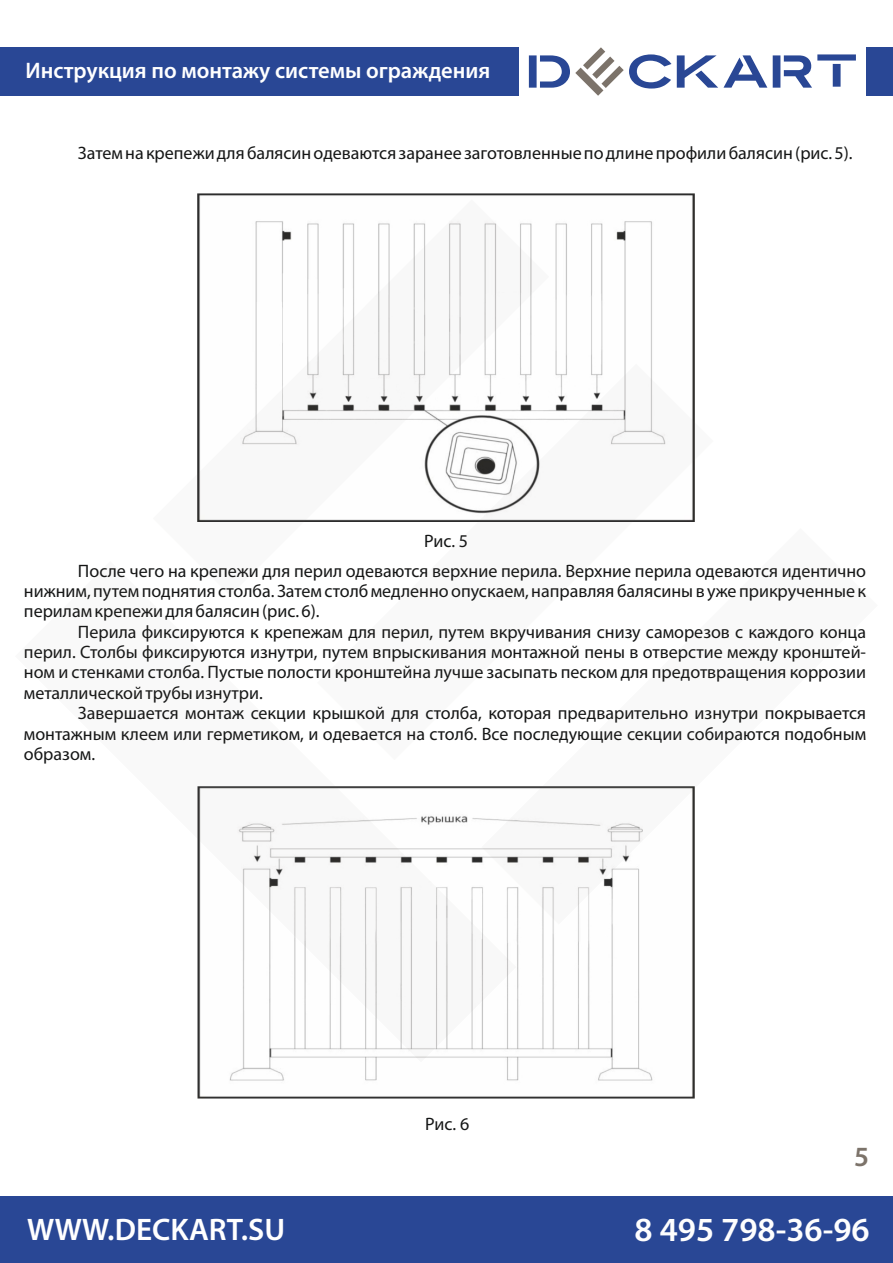
<style>
.page{position:relative;width:893px;height:1263px;background:#fff}
.page>*{position:absolute;margin:0;border:0;box-sizing:border-box;transform-origin:0 0}
.t1{font:600 33.9px "Myriad Pro";color:#fefefe}
.t2{font:600 31.2px "Myriad Pro";color:#fff}
.t3{font:600 27.9px "Myriad Pro";color:#7c736a}
.t4{font:600 22.5px "Myriad Pro";color:#fff}
.t5{font:18px/20.4px "Myriad Pro";color:#151616;text-align:justify}
</style>
<div class="page">
<div style="left:0;top:47px;width:519px;height:49px;background:#294795"></div>
<svg style="left:529px;top:47px;width:327px;height:49px"></svg>
<div style="left:866px;top:47px;width:27px;height:49px;background:#294795"></div>
<div style="left:0;top:1197px;width:893px;height:66px;background:#294795"></div>
<img style="left:198px;top:1062px;width:496px;height:37px">
<svg style="left:197px;top:199px;width:498px;height:863px"></svg>
<p class="t4" style="left:26px;top:61px;width:466px">Инструкция по монтажу системы ограждения</p>
<p class="t5" style="left:78px;top:144px;width:776px">Затем на крепежи для балясин одеваются заранее заготовленные по длине профили балясин (рис. 5).</p>
<p class="t5" style="left:424px;top:532px;width:46px">Рис. 5</p>
<p class="t5" style="left:24px;top:562px;width:844px;text-indent:54px">После чего на крепежи для перил одеваются верхние перила. Верхние перила одеваются идентично нижним, путем поднятия столба. Затем столб медленно опускаем, направляя балясины в уже прикрученные к перилам крепежи для балясин (рис. 6).</p>
<p class="t5" style="left:24px;top:623px;width:844px;text-indent:54px">Перила фиксируются к крепежам для перил, путем вкручивания снизу саморезов с каждого конца перил. Столбы фиксируются изнутри, путем впрыскивания монтажной пены в отверстие между кронштей&shy;ном и стенками столба. Пустые полости кронштейна лучше засыпать песком для предотвращения коррозии металлической трубы изнутри.</p>
<p class="t5" style="left:24px;top:704px;width:844px;text-indent:54px">Завершается монтаж секции крышкой для столба, которая предварительно изнутри покрывается монтажным клеем или герметиком, и одевается на столб. Все последующие секции собираются подобным образом.</p>
<p class="t5" style="left:425px;top:1115px;width:46px">Рис. 6</p>
<h3 class="t3" style="left:854px;top:1145px;width:16px">5</h3>
<h2 class="t2" style="left:27px;top:1216px;width:260px">WWW.DECKART.SU</h2>
<h1 class="t1" style="left:635px;top:1216px;width:237px">8 495 798-36-96</h1>
</div>
